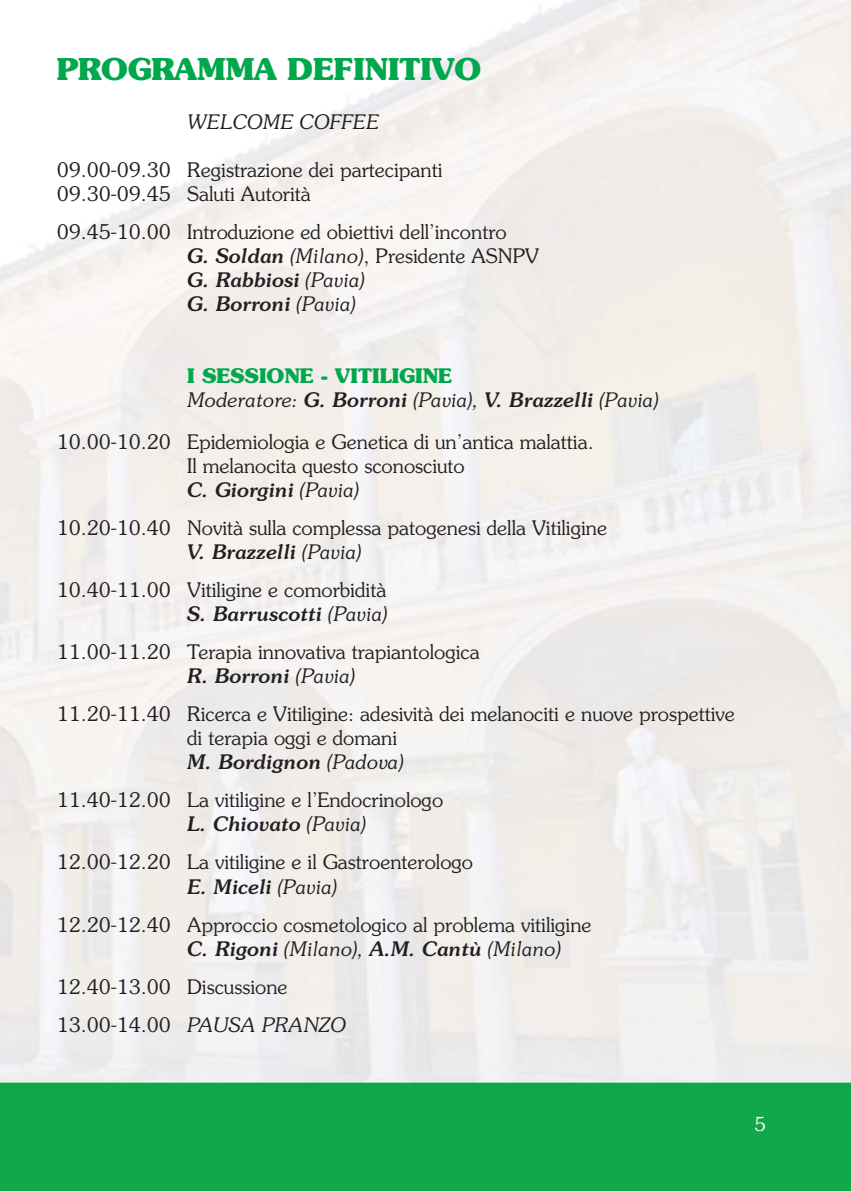
<style>
.page{position:relative;width:851px;height:1191px;background:#fff}
.page>*{position:absolute;margin:0;border:0;box-sizing:border-box;transform-origin:0 0}
.t1{font:700 30px "Souvenir";color:#00a74c}
.t2{font:300 20px/24px "Souvenir";color:#231f20}
.t3{font:italic 300 20px/24px "Souvenir";color:#231f20}
.t4{font:300 19px "Souvenir";color:#fff}
.s1{font-weight:500;font-style:italic}
.s2{font-style:italic}
.s3{font-weight:700;font-style:normal;color:#00a74c}
.s4{font-weight:500}
</style>
<div class="page">
<img style="left:0;top:0;width:850px;height:1191px">
<h1 class="t1" style="left:57px;top:57px;width:426px">PROGRAMMA DEFINITIVO</h1>
<p class="t3" style="left:187px;top:111px;width:193px">WELCOME COFFEE</p>
<p class="t2" style="left:57px;top:159px;width:387px">09.00-09.30 Registrazione dei partecipanti<br>09.30-09.45 Saluti Autorità</p>
<p class="t2" style="left:187px;top:221px;width:353px;text-indent:-130px">09.45-10.00 Introduzione ed obiettivi dell’incontro<br><span class="s1">G. Soldan</span> <span class="s2">(Milano)</span>, Presidente ASNPV <span class="s1">G. Rabbiosi</span> <span class="s2">(Pavia)<br></span><span class="s1">G. Borroni</span> <span class="s2">(Pavia)</span></p>
<p class="t3" style="left:187px;top:365px;width:473px"><span class="s3">I SESSIONE - VITILIGINE<br></span>Moderatore: <span class="s4">G. Borroni</span> (Pavia), <span class="s4">V. Brazzelli</span> (Pavia)</p>
<p class="t2" style="left:187px;top:431px;width:408px;text-indent:-130px">10.00-10.20 Epidemiologia e Genetica di un’antica malattia.<br>Il melanocita questo sconosciuto<br><span class="s1">C. Giorgini</span> <span class="s2">(Pavia)</span></p>
<p class="t2" style="left:187px;top:517px;width:421px;text-indent:-130px">10.20-10.40 Novità sulla complessa patogenesi della Vitiligine<br><span class="s1">V. Brazzelli</span> <span class="s2">(Pavia)</span></p>
<p class="t2" style="left:57px;top:579px;width:332px;text-align:right">10.40-11.00 Vitiligine e comorbidità<br><span class="s1">S. Barruscotti</span> <span class="s2">(Pavia)</span></p>
<p class="t2" style="left:57px;top:641px;width:424px;text-align:center">11.00-11.20 Terapia innovativa trapiantologica<br><span class="s1">R. Borroni</span> <span class="s2">(Pavia)</span></p>
<p class="t2" style="left:187px;top:703px;width:549px;text-indent:-130px">11.20-11.40 Ricerca e Vitiligine: adesività dei melanociti e nuove prospettive di terapia oggi e domani<br><span class="s1">M. Bordignon</span> <span class="s2">(Padova)</span></p>
<p class="t2" style="left:187px;top:789px;width:257px;text-indent:-130px">11.40-12.00 La vitiligine e l’Endocrinologo<br><span class="s1">L. Chiovato</span> <span class="s2">(Pavia)</span></p>
<p class="t2" style="left:57px;top:851px;width:418px;text-align:center">12.00-12.20 La vitiligine e il Gastroenterologo<br><span class="s1">E. Miceli</span> <span class="s2">(Pavia)</span></p>
<p class="t2" style="left:187px;top:914px;width:406px;text-indent:-130px">12.20-12.40 Approccio cosmetologico al problema vitiligine<br><span class="s1">C. Rigoni</span> <span class="s2">(Milano),</span> <span class="s1">A.M. Cantù</span> <span class="s2">(Milano)</span></p>
<p class="t2" style="left:57px;top:969px;width:291px;line-height:38px">12.40-13.00 Discussione<br>13.00-14.00 <span class="s2">PAUSA PRANZO</span></p>
<p class="t4" style="left:754px;top:1116px;width:13px">5</p>
</div>
